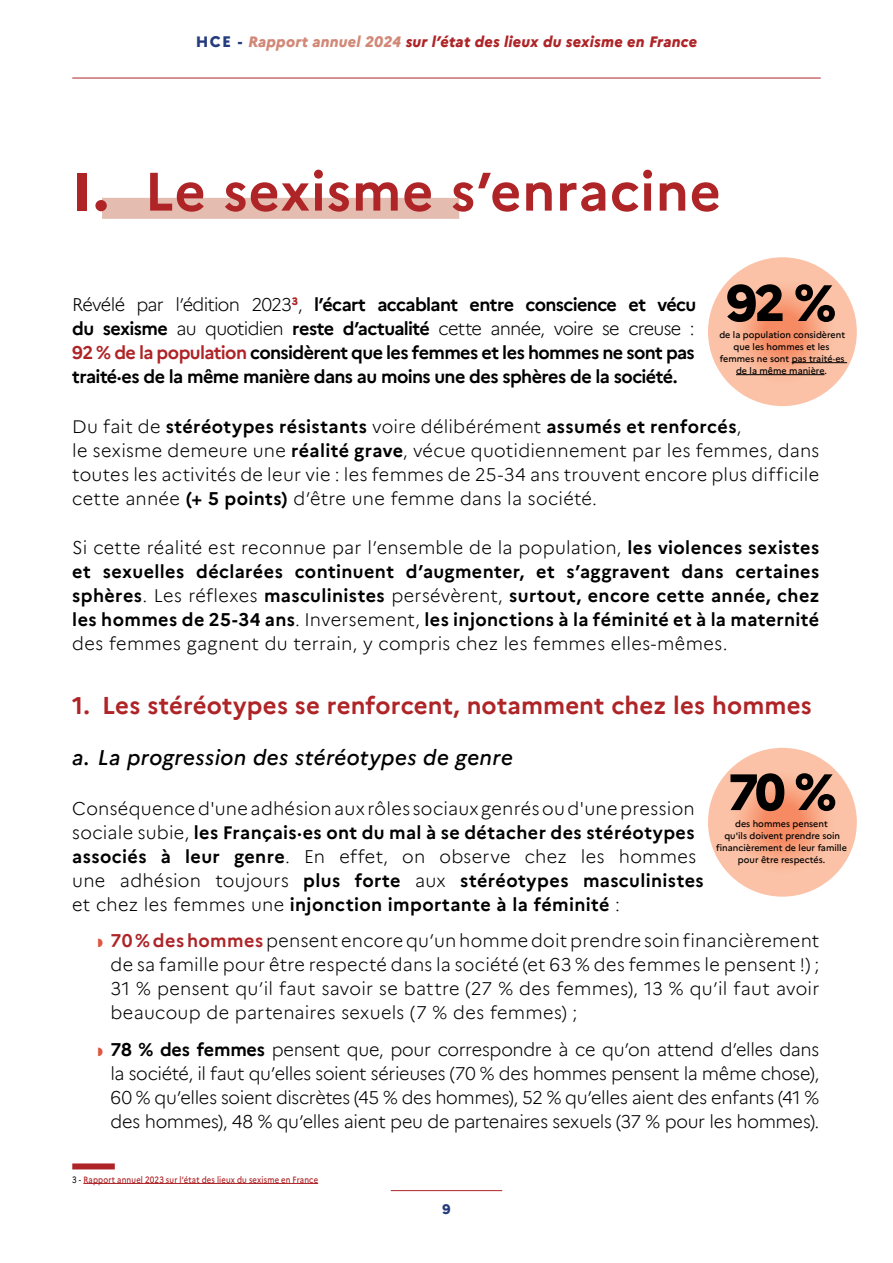
<style>
.page{position:relative;width:893px;height:1263px;background:#fff}
.page>*{position:absolute;margin:0;border:0;box-sizing:border-box;transform-origin:0 0}
.t1{font:700 54px "Marianne";letter-spacing:.01em;color:#ae2427}
.t2{font:800 51px "Marianne";color:#000}
.t3{font:700 24px "Marianne";letter-spacing:.005em;color:#ae2427}
.t4{font:italic 500 21px "Marianne";letter-spacing:.02em;color:#000}
.t5{font:300 18px/24px "Marianne";letter-spacing:.015em;color:#000}
.t6{font:700 18px/24px "Marianne";letter-spacing:-.005em;color:#000;text-align:justify}
.t7{font:italic 800 15px "Marianne";letter-spacing:.01em;color:#ae2427}
.t8{font:800 13.5px "Marianne";color:#243b7d}
.t9{font:500 9px/12px "Marianne";color:#000;text-align:center}
.t10{font:500 9px "Marianne";letter-spacing:.02em;color:#ae2427;scale:.85 1}
.s1{font-style:normal;color:#243b7d}
.s2{color:#d18877}
.s3{font-weight:800}
.s4{font-weight:300}
.s5{color:#ae2427}
.s6{font-weight:700}
.s7{color:#dd5641}
.s8{font-weight:700;color:#ae2427}
.s9{font-weight:400;color:#000}
</style>
<div class="page">
<hr style="left:72px;top:78px;width:749px;height:1px;background:#ae2427">
<hr style="left:391px;top:1190px;width:111px;height:1px;background:#ae2427">
<div style="left:102px;top:198px;width:357px;height:21px;background:#e4bcb0"></div>
<div style="left:72px;top:1163px;width:43px;height:6px;background:#ae2427"></div>
<hr style="left:83px;top:1183px;width:235px;height:1px;background:#ae2427">
<svg style="left:708px;top:257px;width:149px;height:149px;background:#f9b698"></svg>
<hr style="left:792px;top:362px;width:55px;height:1px;background:#000">
<hr style="left:736px;top:374px;width:88px;height:1px;background:#000">
<svg style="left:708px;top:748px;width:149px;height:149px;background:#f9b698"></svg>
<p class="t7" style="left:196px;top:30px;width:503px"><span class="s1">HCE -</span> <span class="s2">Rapport annuel 2024</span> sur l’état des lieux du sexisme en France</p>
<h1 class="t1" style="left:72px;top:150px;width:650px"><span class="s3">I.</span> Le sexisme s’enracine</h1>
<h2 class="t2" style="left:727px;top:263px;width:111px">92%</h2>
<p class="t9" style="left:720px;top:340px;width:126px">que les hommes et les femmes ne sont pas traité·es de la même manière.</p>
<p class="t6" style="left:72px;top:291px;width:626px"><span class="s4">Révélé par l’édition 2023</span><sup>3</sup><span class="s4">,</span> l’écart accablant entre conscience et vécu du sexisme <span class="s4">au quotidien</span> reste d’actualité <span class="s4">cette année, voire se creuse :<br></span><span class="s5">92 % de la population</span> considèrent que les femmes et les hommes ne sont pas traité·es de la même manière dans au moins une des sphères de la société.</p>
<p class="t5" style="left:72px;top:413px;width:748px">Du fait de <span class="s6">stéréotypes résistants</span> voire délibérément <span class="s6">assumés et renforcés</span>,<br>le sexisme demeure une <span class="s6">réalité grave</span>, vécue quotidiennement par les femmes, dans toutes les activités de leur vie : les femmes de 25‑34 ans trouvent encore plus difficile cette année <span class="s6">(+ 5 points)</span> d’être une femme dans la société.</p>
<p class="t6" style="left:72px;top:534px;width:749px"><span class="s4">Si cette réalité est reconnue par l’ensemble de la population,</span> les violences sexistes et sexuelles déclarées continuent d’augmenter, et s’aggravent dans certaines sphères<span class="s4">. Les réflexes</span> masculinistes <span class="s4">persévèrent,</span> surtout, encore cette année, chez les hommes de 25‑34 ans<span class="s4">. Inversement,</span> les injonctions à la féminité et à la maternité <span class="s4">des femmes gagnent du terrain, y compris chez les femmes elles-mêmes.</span></p>
<p class="t9" style="left:719px;top:328px;width:127px">de la population considèrent</p>
<h3 class="t3" style="left:72px;top:687px;width:741px">1. Les stéréotypes se renforcent, notamment chez les hommes</h3>
<p class="t4" style="left:72px;top:741px;width:442px">a. La progression des stéréotypes de genre</p>
<p class="t5" style="left:72px;top:795px;width:633px">Conséquenced'uneadhésion aux rôles sociaux genrés oud'unepression sociale subie, <span class="s6">les Français·es ont du mal à se détacher des stéréotypes associés à leur genre</span>. En effet, on observe chez les hommes une adhésion toujours <span class="s6">plus forte</span> aux <span class="s6">stéréotypes masculinistes </span>et chez les femmes une <span class="s6">injonction importante à la féminité</span> :</p>
<p class="t5" style="left:111px;top:927px;width:710px;text-align:justify;text-indent:-13px"><span class="s7">◗</span> <span class="s8">70 % des hommes</span> pensent encore qu’un homme doit prendre soin financièrement de sa famille pour être respecté dans la société (et 63 % des femmes le pensent !) ; 31 % pensent qu’il faut savoir se battre (27 % des femmes), 13 % qu’il faut avoir beaucoup de partenaires sexuels (7 % des femmes) ;</p>
<p class="t5" style="left:111px;top:1036px;width:710px;text-align:justify;text-indent:-13px"><span class="s7">◗</span> <span class="s6">78 % des femmes</span> pensent que, pour correspondre à ce qu’on attend d’elles dans la société, il faut qu’elles soient sérieuses (70 % des hommes pensent la même chose), 60 % qu’elles soient discrètes (45 % des hommes), 52 % qu’elles aient des enfants (41 % des hommes), 48 % qu’elles aient peu de partenaires sexuels (37 % pour les hommes).</p>
<h2 class="t2" style="left:728px;top:752px;width:111px">70%</h2>
<p class="t9" style="left:716px;top:817px;width:132px">des hommes pensent<br>qu'ils doivent prendre soin financièrement de leur famille pour être respectés.</p>
<p class="t10" style="left:72px;top:1172px;width:291px"><span class="s9">3 -</span> Rapport annuel 2023 sur l’état des lieux du sexisme en France</p>
<p class="t8" style="left:442px;top:1198px;width:10px">9</p>
</div>
